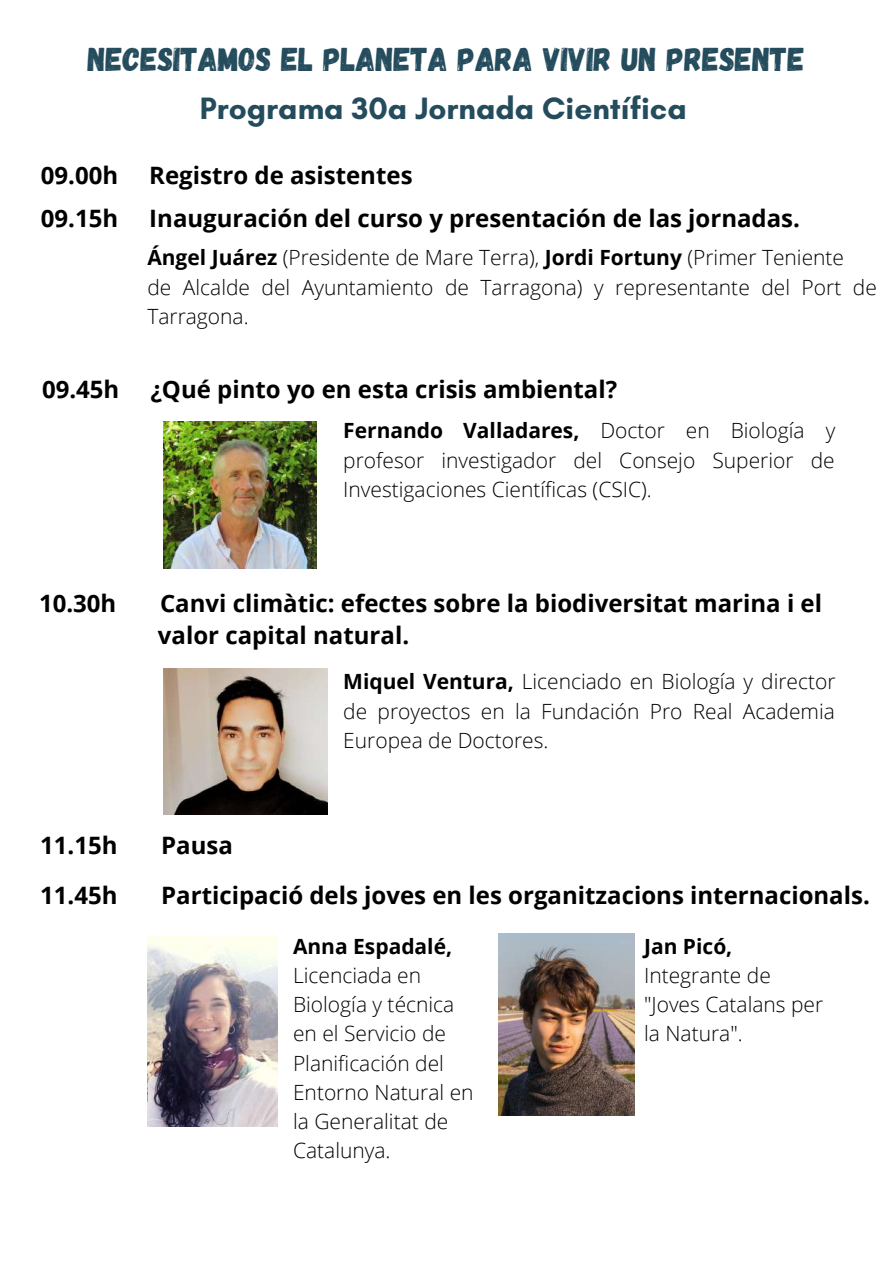
<style>
.page{position:relative;width:893px;height:1264px;background:#fff}
.page>*{position:absolute;margin:0;border:0;box-sizing:border-box;transform-origin:0 0}
.t1{font:33px "Gagalin";color:#244c5d}
.t2{font:700 31.5px "Glacial Indifference";color:#244c5d}
.t3{font:700 24px/32.5px "Open Sans";color:#000}
.t4{font:300 21px/29.2px "Open Sans";color:#000}
.t5{font:700 21px "Open Sans";color:#000}
.s1{font-weight:700}
</style>
<div class="page">
<img style="left:164px;top:421px;width:152px;height:147px">
<img style="left:164px;top:669px;width:164px;height:145px">
<img style="left:147px;top:936px;width:131px;height:190px">
<img style="left:498px;top:933px;width:136px;height:182px">
<h1 class="t1" style="left:88px;top:38px;width:718px">NECESITAMOS EL PLANETA PARA VIVIR UN PRESENTE</h1>
<h2 class="t2" style="left:200px;top:89px;width:488px">Programa 30a Jornada Científica</h2>
<p class="t3" style="left:41px;top:158px;width:79px">09.00h</p>
<p class="t3" style="left:149px;top:158px;width:265px">Registro de asistentes</p>
<p class="t3" style="left:41px;top:201px;width:79px">09.15h</p>
<p class="t3" style="left:149px;top:201px;width:652px">Inauguración del curso y presentación de las jornadas.</p>
<p class="t4" style="left:147px;top:242px;width:731px"><span class="s1">Ángel Juárez</span> (Presidente de Mare Terra), <span class="s1">Jordi Fortuny</span> (Primer Teniente<br>de Alcalde del Ayuntamiento de Tarragona) y representante del Port de<br>Tarragona.</p>
<p class="t3" style="left:42px;top:372px;width:79px">09.45h</p>
<p class="t3" style="left:150px;top:372px;width:468px">¿Qué pinto yo en esta crisis ambiental?</p>
<p class="t4" style="left:343px;top:415px;width:493px;text-align:justify"><span class="s1">Fernando Valladares,</span> Doctor en Biología y profesor investigador del Consejo Superior de Investigaciones Científicas (CSIC).</p>
<p class="t3" style="left:39px;top:586px;width:79px">10.30h</p>
<p class="t3" style="left:158px;top:586px;width:665px">Canvi climàtic: efectes sobre la biodiversitat marina i el valor capital natural.</p>
<p class="t4" style="left:343px;top:666px;width:494px;text-align:justify"><span class="s1">Miquel Ventura,</span> Licenciado en Biología y director de proyectos en la Fundación Pro Real Academia Europea de Doctores.</p>
<p class="t3" style="left:40px;top:828px;width:79px">11.15h</p>
<p class="t3" style="left:161px;top:828px;width:73px">Pausa</p>
<p class="t3" style="left:40px;top:878px;width:79px">11.45h</p>
<p class="t3" style="left:161px;top:878px;width:710px">Participació dels joves en les organitzacions internacionals.</p>
<p class="t5" style="left:293px;top:931px;width:161px">Anna Espadalé,</p>
<p class="t4" style="left:293px;top:960px;width:182px">Licenciada en<br>Biología y técnica en el Servicio de<br>Planificación del<br>Entorno Natural en la Generalitat de<br>Catalunya.</p>
<p class="t5" style="left:644px;top:931px;width:90px">Jan Picó,</p>
<p class="t4" style="left:644px;top:960px;width:181px">Integrante de "Joves Catalans per la Natura".</p>
</div>
